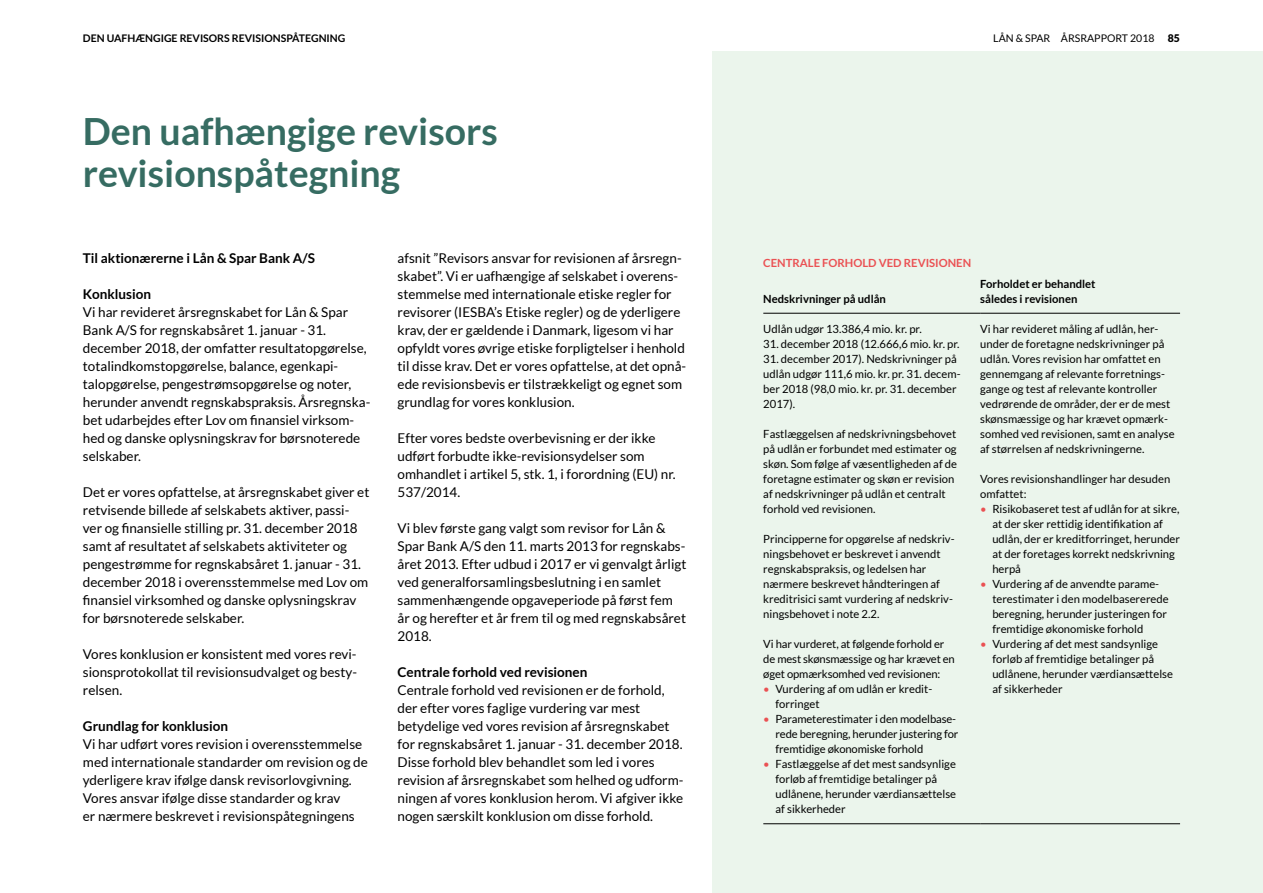
<style>
.page{position:relative;width:1263px;height:893px;background:#fff}
.page>*{position:absolute;margin:0;border:0;box-sizing:border-box;transform-origin:0 0}
.t1{font:700 37.5px/42px "Lato";color:#366c62}
.t2{font:13.5px/18px "Lato";color:#000}
.t3{font:700 13.5px "Lato";color:#000}
.t4{font:11.25px/15px "Lato";color:#000}
.t5{font:700 11.25px/15px "Lato";color:#000}
.t6{font:700 11.25px "Lato";color:#ea5153}
.t7{font:700 10.5px "Lato";color:#000}
.t8{font:10.5px "Lato";color:#000}
.t9{font:900 10.5px "Lato";color:#000}
.s1{color:#ea5153}
</style>
<div class="page">
<div style="left:712px;top:51px;width:551px;height:842px;background:#ebf5ec"></div>
<hr style="left:763px;top:823px;width:217px;height:1px;background:#000">
<hr style="left:980px;top:823px;width:200px;height:1px;background:#000">
<hr style="left:763px;top:313px;width:217px;height:1px;background:#000">
<hr style="left:980px;top:313px;width:200px;height:1px;background:#000">
<p class="t7" style="left:83px;top:33px;width:124px">Den uafhængige revisors</p>
<p class="t7" style="left:232px;top:33px;width:27px">revisio</p>
<p class="t7" style="left:273px;top:33px;width:15px">nspåt</p>
<p class="t7" style="left:305px;top:33px;width:42px">egni ng</p>
<p class="t8" style="left:993px;top:33px;width:163px">LÅN &amp; SPAR ÅRSRAPPORT 2018</p>
<p class="t9" style="left:1168px;top:32px;width:14px">85</p>
<h1 class="t1" style="left:83px;top:110px;width:416px">Den uafhængige revisors revisionspåtegning</h1>
<p class="t3" style="left:83px;top:250px;width:233px">Til aktionærerne i Lån &amp; Spar Bank A/S</p>
<p class="t3" style="left:83px;top:286px;width:70px">Konklusion</p>
<p class="t2" style="left:83px;top:303px;width:289px">Vi har revideret årsregnskabet for Lån &amp; Spar Bank A/S for regnskabsåret 1. januar - 31. december 2018, der omfatter resultatopgørelse, totalindkomstopgørelse, balance, egenkapi&shy;talopgørelse, pengestrømsopgørelse og noter, herunder anvendt regnskabspraksis. Årsregnska&shy;bet udarbejdes efter Lov om finansiel virksom&shy;hed og danske oplysningskrav for børsnoterede selskaber.</p>
<p class="t2" style="left:83px;top:483px;width:288px">Det er vores opfattelse, at årsregnskabet giver et retvisende billede af selskabets aktiver, passi&shy;ver og finansielle stilling pr. 31. december 2018 samt af resultatet af selskabets aktiviteter og pengestrømme for regnskabsåret 1. januar - 31. december 2018 i overensstemmelse med Lov om finansiel virksomhed og danske oplysningskrav for børsnoterede selskaber.</p>
<p class="t2" style="left:83px;top:645px;width:276px;text-align:justify">Vores konklusion er konsistent med vores revi&shy;sionsprotokollat til revisionsudvalget og besty&shy;relsen.</p>
<p class="t3" style="left:83px;top:718px;width:147px">Grundlag for konklusion</p>
<p class="t2" style="left:83px;top:735px;width:286px">Vi har udført vores revision i overensstemmelse med internationale standarder om revision og de yderligere krav ifølge dansk revisorlovgivning.<br>Vores ansvar ifølge disse standarder og krav<br>er nærmere beskrevet i revisionspåtegningens</p>
<p class="t2" style="left:398px;top:249px;width:290px">afsnit ”Revisors ansvar for revisionen af årsregn&shy;skabet”. Vi er uafhængige af selskabet i overens&shy;stemmelse med internationale etiske regler for revisorer (IESBA’s Etiske regler) og de yderligere krav, der er gældende i Danmark, ligesom vi har opfyldt vores øvrige etiske forpligtelser i henhold til disse krav. Det er vores opfattelse, at det opnå&shy;ede revisionsbevis er tilstrækkeligt og egnet som grundlag for vores konklusion.</p>
<p class="t2" style="left:398px;top:429px;width:280px">Efter vores bedste overbevisning er der ikke udført forbudte ikke-revisionsydelser som omhandlet i artikel 5, stk. 1, i forordning (EU) nr.<br>537/2014.</p>
<p class="t2" style="left:398px;top:519px;width:290px">Vi blev første gang valgt som revisor for Lån &amp; Spar Bank A/S den 11. marts 2013 for regnskabs&shy;året 2013. Efter udbud i 2017 er vi genvalgt årligt ved generalforsamlingsbeslutning i en samlet sammenhængende opgaveperiode på først fem år og herefter et år frem til og med regnskabsåret 2018.</p>
<p class="t3" style="left:398px;top:664px;width:191px">Centrale forhold ved revisionen</p>
<p class="t2" style="left:398px;top:681px;width:287px">Centrale forhold ved revisionen er de forhold, der efter vores faglige vurdering var mest betydelige ved vores revision af årsregnskabet for regnskabsåret 1. januar - 31. december 2018.<br>Disse forhold blev behandlet som led i vores revision af årsregnskabet som helhed og udform&shy;ningen af vores konklusion herom. Vi afgiver ikke nogen særskilt konklusion om disse forhold.</p>
<p class="t6" style="left:763px;top:257px;width:125px">CENTRALE FORHOLD VED</p>
<p class="t6" style="left:904px;top:257px;width:53px">REVISIONEN</p>
<p class="t5" style="left:763px;top:291px;width:124px">Nedskrivninger på udlån</p>
<p class="t4" style="left:763px;top:321px;width:160px">Udlån udgør 13.386,4 mio. kr. pr.</p>
<p class="t4" style="left:763px;top:336px;width:198px">31. december 2018 (12.666,6 mio. kr. pr.</p>
<p class="t4" style="left:763px;top:351px;width:199px">31. december 2017). Nedskrivninger på udlån udgør 111,6 mio. kr. pr. 31. decem&shy;ber 2018 (98,0 mio. kr. pr. 31. december<br>2017).</p>
<p class="t4" style="left:763px;top:426px;width:195px">Fastlæggelsen af nedskrivningsbehovet på udlån er forbundet med estimater og skøn. Som følge af væsentligheden af de foretagne estimater og skøn er revision af nedskrivninger på udlån et centralt forhold ved revisionen.</p>
<p class="t4" style="left:763px;top:531px;width:193px">Principperne for opgørelse af nedskriv&shy;ningsbehovet er beskrevet i anvendt regnskabspraksis, og ledelsen har nærmere beskrevet håndteringen af kreditrisici samt vurdering af nedskriv&shy;ningsbehovet i note 2.2.</p>
<p class="t4" style="left:763px;top:636px;width:193px">Vi har vurderet, at følgende forhold er de mest skønsmæssige og har krævet en øget opmærksomhed ved revisionen:</p>
<p class="t4" style="left:775px;top:681px;width:157px;text-indent:-12px"><span class="s1">•</span> Vurdering af om udlån er kredit&shy;forringet</p>
<p class="t4" style="left:775px;top:711px;width:185px;text-indent:-12px"><span class="s1">•</span> Parameterestimater i den modelbase&shy;rede beregning, herunder justering for fremtidige økonomiske forhold</p>
<p class="t4" style="left:775px;top:756px;width:182px;text-indent:-12px"><span class="s1">•</span> Fastlæggelse af det mest sandsynlige forløb af fremtidige betalinger på udlånene, herunder værdiansættelse af sikkerheder</p>
<p class="t5" style="left:980px;top:276px;width:117px">Forholdet er behandlet således i revisionen</p>
<p class="t4" style="left:980px;top:321px;width:196px">Vi har revideret måling af udlån, her&shy;under de foretagne nedskrivninger på udlån. Vores revision har omfattet en gennemgang af relevante forretnings&shy;gange og test af relevante kontroller vedrørende de områder, der er de mest skønsmæssige og har krævet opmærk&shy;somhed ved revisionen, samt en analyse af størrelsen af nedskrivningerne.</p>
<p class="t4" style="left:980px;top:471px;width:192px">Vores revisionshandlinger har desuden omfattet:</p>
<p class="t4" style="left:992px;top:501px;width:189px;text-indent:-12px"><span class="s1">•</span> Risikobaseret test af udlån for at sikre, at der sker rettidig identifikation af udlån, der er kreditforringet, herunder at der foretages korrekt nedskrivning herpå</p>
<p class="t4" style="left:992px;top:576px;width:178px;text-indent:-12px"><span class="s1">•</span> Vurdering af de anvendte parame&shy;terestimater i den modelbasererede beregning, herunder justeringen for fremtidige økonomiske forhold</p>
<p class="t4" style="left:992px;top:636px;width:182px;text-indent:-12px"><span class="s1">•</span> Vurdering af det mest sandsynlige forløb af fremtidige betalinger på udlånene, herunder værdiansættelse af sikkerheder</p>
</div>
